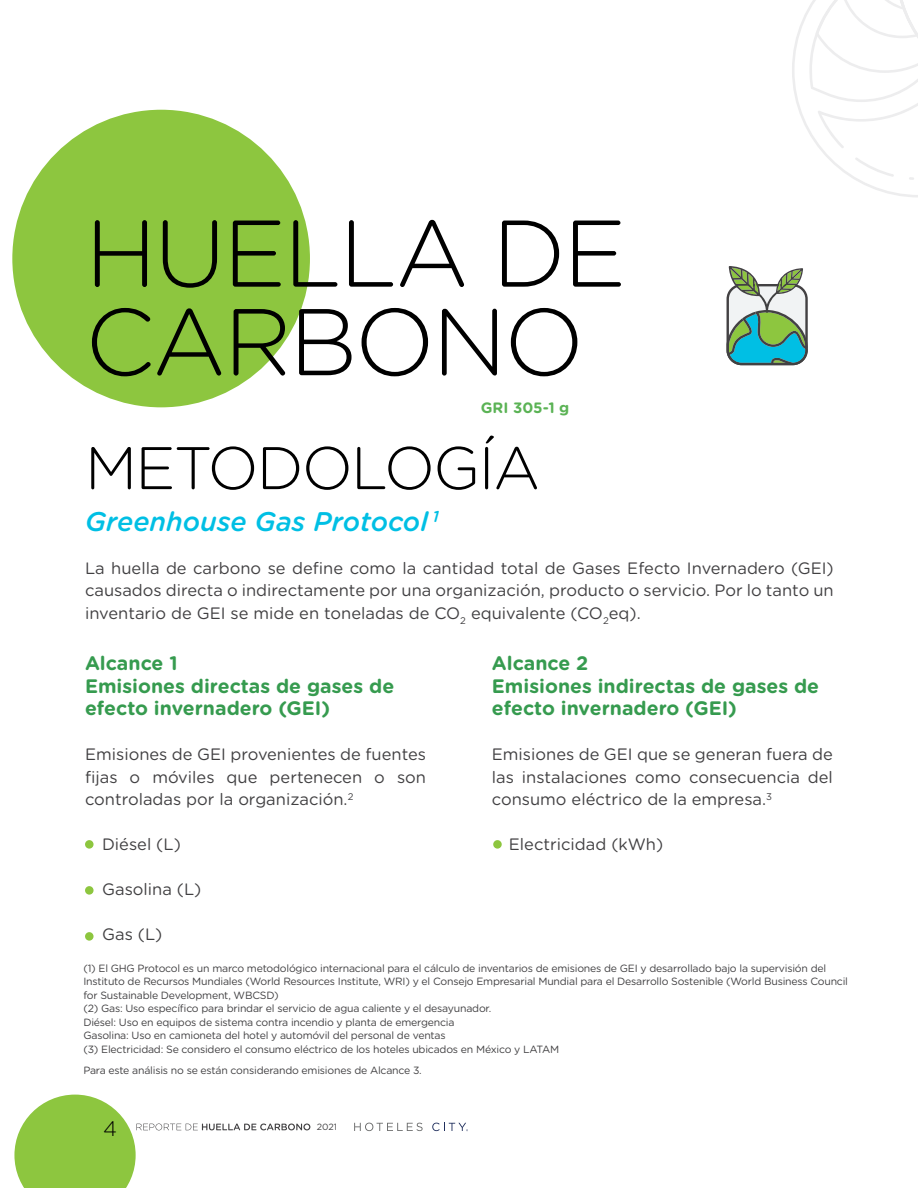
<style>
.page{position:relative;width:918px;height:1188px;background:#fff}
.page>*{position:absolute;margin:0;border:0;box-sizing:border-box;transform-origin:0 0}
.t1{font:300 94.5px/88.5px "Gotham Rounded";letter-spacing:-.03em;color:#000}
.t2{font:300 60px "Gotham Rounded";letter-spacing:-.03em;color:#000}
.t3{font:italic 500 27px "Gotham Rounded";color:#00bfe4}
.t4{font:300 21px "Gotham";color:#000}
.t5{font:700 19.5px/22.5px "Gotham Rounded";color:#369b4f}
.t6{font:16.5px/22.5px "Gotham Rounded";color:#414042;text-align:justify}
.t7{font:700 15px "Gotham Rounded";color:#5bb355}
.t8{font:10.5px/13.5px "Gotham Rounded";letter-spacing:-.02em;color:#414042}
.t9{font:9px "Gotham Rounded";color:#414042}
</style>
<div class="page">
<svg style="left:14px;top:1095px;width:296px;height:93px"></svg>
<svg style="left:792px;top:0;width:126px;height:197px"></svg>
<svg style="left:354px;top:1123px;width:69px;height:8px"></svg>
<svg style="left:432px;top:1123px;width:36px;height:8px"></svg>
<div style="left:12px;top:110px;width:298px;height:297px;background:#8dc63f;border-radius:50%"></div>
<svg style="left:727px;top:266px;width:81px;height:99px"></svg>
<div style="left:85px;top:840px;width:9px;height:9px;background:#8dc63f;border-radius:50%"></div>
<div style="left:85px;top:886px;width:9px;height:9px;background:#8dc63f;border-radius:50%"></div>
<div style="left:493px;top:840px;width:9px;height:9px;background:#8dc63f;border-radius:50%"></div>
<div style="left:85px;top:932px;width:9px;height:9px;background:#8dc63f;border-radius:50%"></div>
<h1 class="t1" style="left:85px;top:205px;width:543px">HUELLA DE<br>CARBONO</h1>
<h3 class="t7" style="left:481px;top:397px;width:90px">GRI 305-1 g</h3>
<h2 class="t2" style="left:85px;top:428px;width:457px">METODOLOGÍA</h2>
<h3 class="t3" style="left:85px;top:502px;width:356px">Greenhouse Gas Protocol <sup>1</sup></h3>
<p class="t6" style="left:85px;top:556px;width:750px">La huella de carbono se define como la cantidad total de Gases Efecto Invernadero (GEI) causados directa o indirectamente por una organización, producto o servicio. Por lo tanto un inventario de GEI se mide en toneladas de CO<sub>2</sub> equivalente (CO<sub>2</sub>eq).</p>
<h3 class="t5" style="left:85px;top:651px;width:311px">Alcance 1<br>Emisiones directas de gases de efecto invernadero (GEI)</h3>
<h3 class="t6" style="left:85px;top:743px;width:343px">Emisiones de GEI provenientes de fuentes fijas o móviles que pertenecen o son controladas por la organización.<sup>2</sup></h3>
<h3 class="t6" style="left:102px;top:833px;width:80px">Diésel (L)</h3>
<h3 class="t6" style="left:102px;top:878px;width:101px">Gasolina (L)</h3>
<h3 class="t6" style="left:102px;top:922px;width:62px">Gas (L)</h3>
<h3 class="t5" style="left:492px;top:651px;width:329px">Alcance 2<br>Emisiones indirectas de gases de efecto invernadero (GEI)</h3>
<h3 class="t6" style="left:492px;top:743px;width:343px">Emisiones de GEI que se generan fuera de las instalaciones como consecuencia del consumo eléctrico de la empresa.<sup>3</sup></h3>
<h3 class="t6" style="left:509px;top:833px;width:156px">Electricidad (kWh)</h3>
<p class="t8" style="left:83px;top:961px;width:766px">(1) El GHG Protocol es un marco metodológico internacional para el cálculo de inventarios de emisiones de GEI y desarrollado bajo la supervisión del Instituto de Recursos Mundiales (World Resources Institute, WRI) y el Consejo Empresarial Mundial para el Desarrollo Sostenible (World Business Council for Sustainable Development, WBCSD)<br>(2) Gas: Uso específico para brindar el servicio de agua caliente y el desayunador.<br>Diésel: Uso en equipos de sistema contra incendio y planta de emergencia<br>Gasolina: Uso en camioneta del hotel y automóvil del personal de ventas<br>(3) Electricidad: Se considero el consumo eléctrico de los hoteles ubicados en México y LATAM</p>
<p class="t8" style="left:83px;top:1063px;width:340px">Para este análisis no se están considerando emisiones de Alcance 3.</p>
<h3 class="t4" style="left:103px;top:1115px;width:15px">4</h3>
<p class="t9" style="left:317px;top:1121px;width:22px">2021</p>
</div>
